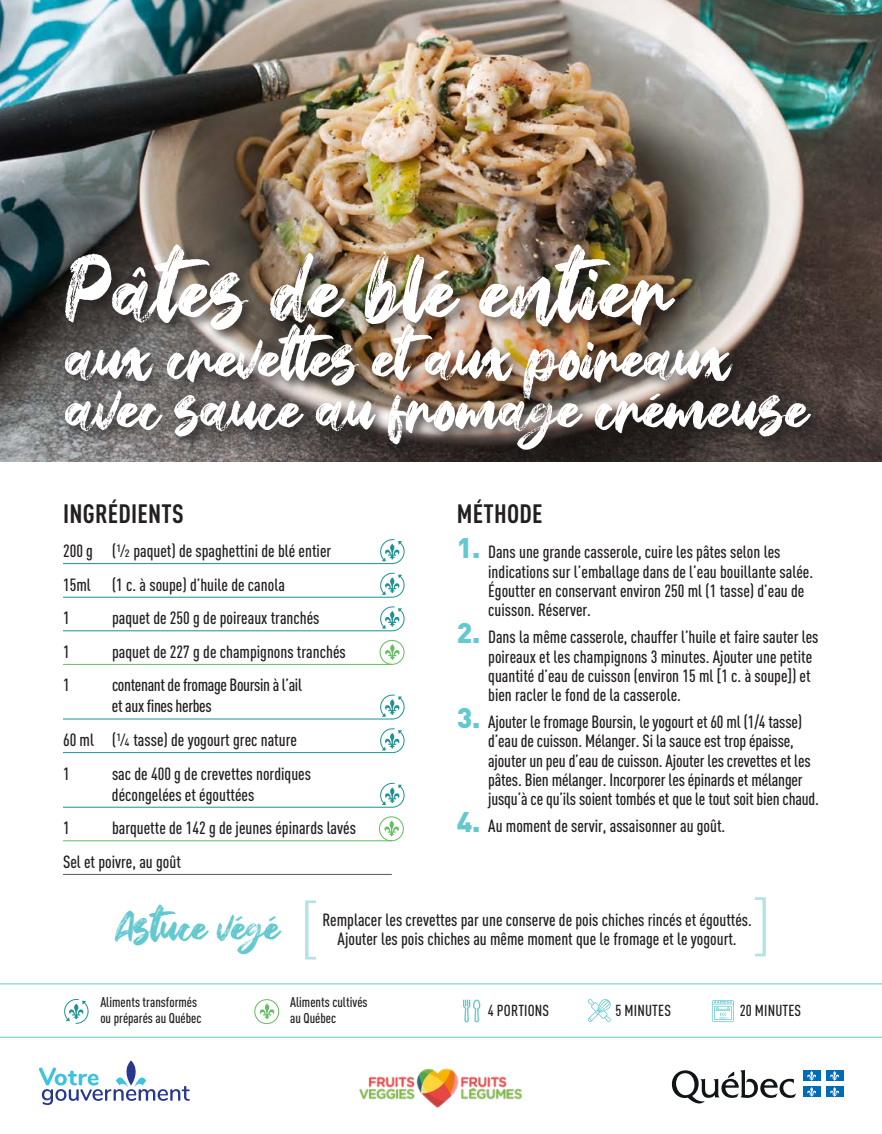
<style>
.page{position:relative;width:882px;height:1134px;background:#fff}
.page>*{position:absolute;margin:0;border:0;box-sizing:border-box;transform-origin:0 0}
.t1{font:87.5px "Hey October";letter-spacing:.02em;color:#fff}
.t2{font:63px/50.8px "Hey October";color:#fff}
.t3{font:42px "Hey October";color:#63c8d0}
.t4{font:700 condensed 26.25px "DINOT";letter-spacing:.01em;color:#231f20}
.t5{font:500 condensed 17.5px/19.2px "DINOT";color:#231f20}
.t6{font:500 condensed 17.5px/21px "DINOT";letter-spacing:-.02em;color:#231f20}
.t7{font:500 condensed 15.75px "DINOT";letter-spacing:.01em;color:#231f20}
.t8{font:500 condensed 14px/15.8px "DINOT";color:#231f20}
.s1{font-weight:900;font-stretch:normal;font-size:28px;color:#63c8d0}
</style>
<div class="page">
<img style="left:0;top:0;width:882px;height:462px">
<img style="left:359px;top:1068px;width:163px;height:40px">
<svg style="left:672px;top:1070px;width:124px;height:34px"></svg>
<div style="left:803px;top:1070px;width:18px;height:11px;background:#006cb7"></div>
<svg style="left:807px;top:1071px;width:9px;height:10px"></svg>
<div style="left:826px;top:1070px;width:18px;height:11px;background:#006cb7"></div>
<svg style="left:830px;top:1071px;width:9px;height:10px"></svg>
<div style="left:803px;top:1086px;width:18px;height:11px;background:#006cb7"></div>
<svg style="left:807px;top:1087px;width:9px;height:10px"></svg>
<div style="left:826px;top:1086px;width:18px;height:11px;background:#006cb7"></div>
<svg style="left:830px;top:1087px;width:9px;height:10px"></svg>
<svg style="left:39px;top:1060px;width:151px;height:45px"></svg>
<div style="left:61px;top:241px;width:764px;height:224px;background:#231f20;opacity:.75"></div>
<hr style="left:63px;top:563px;width:329px;height:1px;background:#1d9294">
<hr style="left:63px;top:597px;width:329px;height:1px;background:#1d9294">
<hr style="left:63px;top:631px;width:329px;height:1px;background:#1d9294">
<hr style="left:63px;top:664px;width:329px;height:1px;background:#61bd5d">
<hr style="left:63px;top:719px;width:329px;height:1px;background:#1d9294">
<hr style="left:63px;top:752px;width:329px;height:1px;background:#1d9294">
<hr style="left:63px;top:807px;width:329px;height:1px;background:#1d9294">
<hr style="left:63px;top:841px;width:329px;height:1px;background:#61bd5d">
<hr style="left:63px;top:874px;width:329px;height:1px;background:#575757">
<hr style="left:0;top:1037px;width:882px;height:1px;background:#63c8d0">
<svg style="left:712px;top:1000px;width:22px;height:22px"></svg>
<svg style="left:463px;top:999px;width:17px;height:24px"></svg>
<hr style="left:0;top:984px;width:882px;height:1px;background:#63c8d0">
<svg style="left:588px;top:999px;width:23px;height:23px"></svg>
<svg style="left:259px;top:1003px;width:16px;height:16px"></svg>
<div style="left:255px;top:999px;width:24px;height:25px;border:1px solid #61bd5d;border-radius:50%"></div>
<svg style="left:64px;top:999px;width:25px;height:25px"></svg>
<svg style="left:305px;top:900px;width:11px;height:60px"></svg>
<svg style="left:755px;top:897px;width:11px;height:59px"></svg>
<svg style="left:384px;top:821px;width:15px;height:16px"></svg>
<div style="left:379px;top:817px;width:25px;height:24px;border:1px solid #61bd5d;border-radius:50%"></div>
<svg style="left:379px;top:539px;width:26px;height:25px"></svg>
<svg style="left:379px;top:573px;width:26px;height:25px"></svg>
<svg style="left:379px;top:607px;width:26px;height:24px"></svg>
<svg style="left:379px;top:729px;width:26px;height:24px"></svg>
<svg style="left:379px;top:695px;width:26px;height:24px"></svg>
<svg style="left:385px;top:644px;width:15px;height:16px"></svg>
<div style="left:380px;top:640px;width:24px;height:25px;border:1px solid #61bd5d;border-radius:50%"></div>
<svg style="left:379px;top:783px;width:26px;height:25px"></svg>
<h1 class="t1" style="left:65px;top:241px;width:608px">Pâtes de blé entier</h1>
<h2 class="t2" style="left:65px;top:341px;width:744px">aux crevettes et aux poireaux avec sauce au fromage crémeuse</h2>
<h3 class="t4" style="left:63px;top:498px;width:122px">INGRÉDIENTS</h3>
<p class="t5" style="left:63px;top:534px;width:270px;line-height:33.6px">200 g (½ paquet) de spaghettini de blé entier<br>15ml (1 c. à soupe) d’huile de canola<br>1</p>
<p class="t5" style="left:112px;top:608px;width:209px">paquet de 250 g de poireaux tranchés</p>
<p class="t5" style="left:63px;top:642px;width:8px">1</p>
<p class="t5" style="left:112px;top:642px;width:235px">paquet de 227 g de champignons tranchés</p>
<p class="t5" style="left:63px;top:675px;width:8px">1</p>
<p class="t6" style="left:112px;top:675px;width:192px">contenant de fromage Boursin à l’ail et aux fines herbes</p>
<p class="t5" style="left:63px;top:723px;width:235px;line-height:33.6px">60 ml (¼ tasse) de yogourt grec nature<br>1</p>
<p class="t5" style="left:112px;top:763px;width:201px;line-height:21px">sac de 400 g de crevettes nordiques décongelées et égouttées</p>
<p class="t5" style="left:63px;top:811px;width:295px;line-height:33.6px;text-indent:49px">barquette de 142 g de jeunes épinards lavés<br>Sel et poivre, au goût</p>
<p class="t5" style="left:63px;top:818px;width:8px">1</p>
<h3 class="t4" style="left:457px;top:498px;width:87px">MÉTHODE</h3>
<p class="t5" style="left:488px;top:542px;width:326px;text-indent:-32px"><span class="s1">1.</span> Dans une grande casserole, cuire les pâtes selon les indications sur l’emballage dans de l’eau bouillante salée.<br>Égoutter en conservant environ 250 ml (1 tasse) d’eau de cuisson. Réserver.</p>
<p class="t5" style="left:488px;top:627px;width:332px;text-indent:-32px"><span class="s1">2.</span> Dans la même casserole, chauffer l’huile et faire sauter les poireaux et les champignons 3 minutes. Ajouter une petite quantité d’eau de cuisson (environ 15 ml [1 c. à soupe]) et bien racler le fond de la casserole.</p>
<p class="t5" style="left:488px;top:712px;width:332px;text-indent:-32px"><span class="s1">3.</span> Ajouter le fromage Boursin, le yogourt et 60 ml (1/4 tasse) d’eau de cuisson. Mélanger. Si la sauce est trop épaisse, ajouter un peu d’eau de cuisson. Ajouter les crevettes et les pâtes. Bien mélanger. Incorporer les épinards et mélanger jusqu’à ce qu’ils soient tombés et que le tout soit bien chaud.</p>
<p class="t5" style="left:457px;top:816px;width:270px"><span class="s1">4.</span> Au moment de servir, assaisonner au goût.</p>
<h3 class="t3" style="left:115px;top:902px;width:166px">Astuce végé</h3>
<p class="t5" style="left:322px;top:910px;width:431px">Remplacer les crevettes par une conserve de pois chiches rincés et égouttés.</p>
<p class="t5" style="left:338px;top:929px;width:401px">Ajouter les pois chiches au même moment que le fromage et le yogourt.</p>
<p class="t8" style="left:100px;top:994px;width:103px">Aliments transformés ou préparés au Québec</p>
<p class="t8" style="left:290px;top:994px;width:79px">Aliments cultivés au Québec</p>
<p class="t7" style="left:488px;top:1001px;width:63px">4 PORTIONS</p>
<p class="t7" style="left:616px;top:1001px;width:57px">5 MINUTES</p>
<p class="t7" style="left:740px;top:1001px;width:63px">20 MINUTES</p>
</div>
